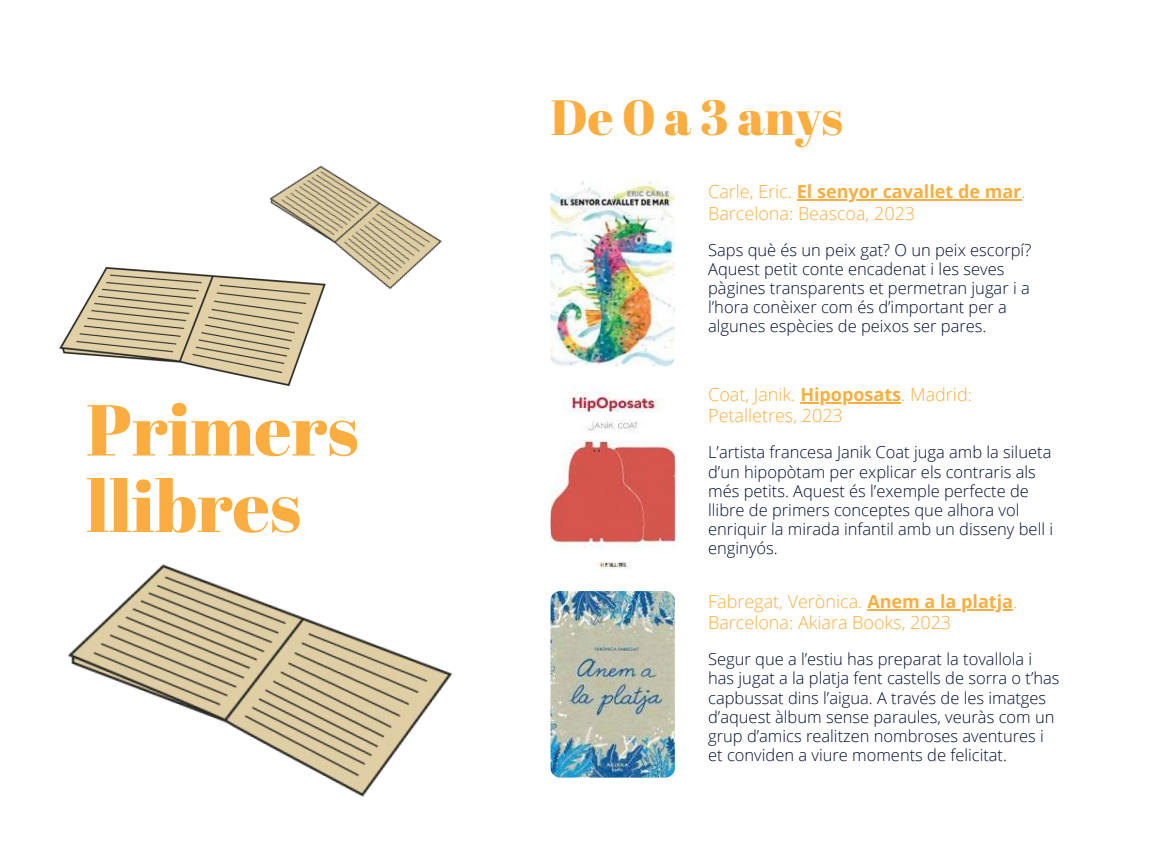
<style>
.page{position:relative;width:1152px;height:864px;background:#fff}
.page>*{position:absolute;margin:0;border:0;box-sizing:border-box;transform-origin:0 0}
.t1{font:72px/76.5px "Abril Fatface";color:#fbae3f}
.t2{font:49.5px "Abril Fatface";letter-spacing:.09em;color:#fbae3f}
.t3{font:300 18px/21.3px "Open Sans";color:#fbae3f}
.t4{font:300 16.5px/19.2px "Open Sans";color:#000d34}
.s1{font-weight:700}
</style>
<div class="page">
<img style="left:551px;top:180px;width:124px;height:187px;border-radius:9px">
<img style="left:551px;top:386px;width:124px;height:186px;border-radius:9px">
<img style="left:551px;top:591px;width:124px;height:187px;border-radius:9px">
<img style="left:269px;top:165px;width:173px;height:125px">
<img style="left:59px;top:212px;width:307px;height:175px">
<img style="left:67px;top:564px;width:386px;height:233px">
<hr style="left:797px;top:199px;width:225px;height:1px;background:#fbae3f">
<hr style="left:800px;top:402px;width:101px;height:1px;background:#fbae3f">
<hr style="left:867px;top:609px;width:146px;height:1px;background:#fbae3f">
<h1 class="t1" style="left:86px;top:390px;width:274px">Primers llibres</h1>
<h2 class="t2" style="left:551px;top:83px;width:294px">De0a3anys</h2>
<p class="t3" style="left:708px;top:181px;width:319px">Carle, Eric. <span class="s1">El senyor cavallet de mar</span>.<br>Barcelona: Beascoa, 2023</p>
<p class="t4" style="left:708px;top:240px;width:325px">Saps què és un peix gat? O un peix escorpí?<br>Aquest petit conte encadenat i les seves pàgines transparents et permetran jugar i a l’hora conèixer com és d’important per a algunes espècies de peixos ser pares.</p>
<p class="t3" style="left:708px;top:383px;width:265px">Coat, Janik. <span class="s1">Hipoposats</span>. Madrid:<br>Petalletres, 2023</p>
<p class="t4" style="left:708px;top:442px;width:346px">L’artista francesa Janik Coat juga amb la silueta d’un hipopòtam per explicar els contraris als més petits. Aquest és l’exemple perfecte de llibre de primers conceptes que alhora vol enriquir la mirada infantil amb un disseny bell i enginyós.</p>
<p class="t3" style="left:708px;top:590px;width:311px">Fabregat, Verònica. <span class="s1">Anem a la platja</span>.<br>Barcelona: Akiara Books, 2023</p>
<p class="t4" style="left:708px;top:649px;width:353px">Segur que a l’estiu has preparat la tovallola i has jugat a la platja fent castells de sorra o t’has capbussat dins l’aigua. A través de les imatges d’aquest àlbum sense paraules, veuràs com un grup d’amics realitzen nombroses aventures i et conviden a viure moments de felicitat.</p>
</div>
